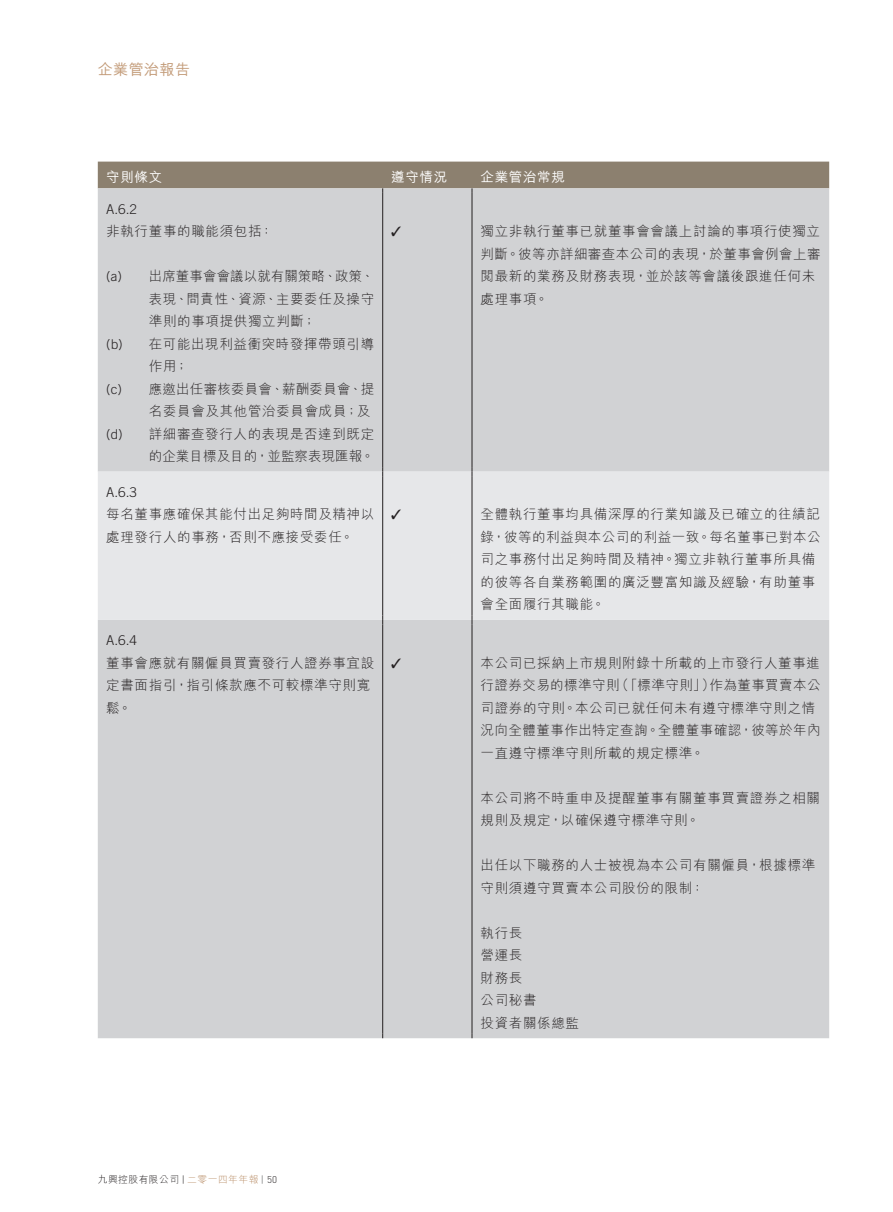
<style>
.page{position:relative;width:893px;height:1212px;background:#fff}
.page>*{position:absolute;margin:0;border:0;box-sizing:border-box;transform-origin:0 0}
.t1{font:500 15px "M Hei HK";letter-spacing:.03em;color:#c29a77}
.Body_Text{font:300 13.5px/22.5px "M Hei HK";letter-spacing:.05em;color:#231f20}
.Body_Text-2{font:300 13.5px "Trade Gothic LT Std";color:#231f20}
.Body_Text-3{font:500 13.5px "M Hei HK";letter-spacing:.05em;color:#fff}
.t2{font:300 9.75px "M Hei HK";letter-spacing:.05em;color:#231f20}
.s1{font-family:"Trade Gothic LT Std"}
.s2{font-family:"DIN"}
.s3{color:#b88c65}
.s4{font-family:"DIN";color:#57585a}
</style>
<div class="page">
<div style="left:98px;top:193px;width:731px;height:845px;background:#d1d2d4"></div>
<div style="left:98px;top:472px;width:731px;height:148px;background:#e6e7e9"></div>
<svg style="left:98px;top:162px;width:731px;height:31px;background:#978d7f"></svg>
<hr style="left:382px;top:193px;width:1px;height:274px;background:#231f20">
<hr style="left:472px;top:193px;width:1px;height:274px;background:#231f20">
<hr style="left:382px;top:476px;width:1px;height:139px;background:#231f20">
<hr style="left:472px;top:476px;width:1px;height:139px;background:#231f20">
<hr style="left:382px;top:624px;width:1px;height:410px;background:#231f20">
<hr style="left:472px;top:624px;width:1px;height:410px;background:#231f20">
<svg style="left:392px;top:227px;width:9px;height:9px"></svg>
<svg style="left:392px;top:510px;width:9px;height:10px"></svg>
<svg style="left:392px;top:658px;width:9px;height:10px"></svg>
<p class="t1" style="left:98px;top:59px;width:94px">企業管治報告</p>
<p class="Body_Text-3" style="left:106px;top:168px;width:58px">守則條文</p>
<p class="Body_Text-3" style="left:391px;top:168px;width:58px">遵守情況</p>
<p class="Body_Text-3" style="left:480px;top:168px;width:86px">企業管治常規</p>
<p class="Body_Text-2" style="left:106px;top:201px;width:32px">A.6.2</p>
<p class="Body_Text" style="left:106px;top:220px;width:169px">非執行董事的職能須包括：</p>
<p class="Body_Text" style="left:149px;top:265px;width:227px;text-align:justify;text-indent:-43px"><span class="s1">(a)</span> 出席董事會會議以就有關策略、政策、表現、問責性、資源、主要委任及操守準則的事項提供獨立判斷；</p>
<p class="Body_Text" style="left:149px;top:332px;width:227px;text-indent:-43px"><span class="s1">(b)</span> 在可能出現利益衝突時發揮帶頭引導作用；</p>
<p class="Body_Text" style="left:106px;top:377px;width:269px;text-align:right"><span class="s1">(c)</span> 應邀出任審核委員會、薪酬委員會、提名委員會及其他管治委員會成員；及</p>
<p class="Body_Text" style="left:106px;top:422px;width:269px;text-align:right"><span class="s1">(d)</span> 詳細審查發行人的表現是否達到既定的企業目標及目的，並監察表現匯報。</p>
<p class="Body_Text" style="left:480px;top:220px;width:342px">獨立非執行董事已就董事會會議上討論的事項行使獨立判斷。彼等亦詳細審查本公司的表現，於董事會例會上審閱最新的業務及財務表現，並於該等會議後跟進任何未處理事項。</p>
<p class="Body_Text-2" style="left:106px;top:484px;width:32px">A.6.3</p>
<p class="Body_Text" style="left:106px;top:503px;width:269px">每名董事應確保其能付出足夠時間及精神以處理發行人的事務，否則不應接受委任。</p>
<p class="Body_Text" style="left:480px;top:503px;width:342px">全體執行董事均具備深厚的行業知識及已確立的往績記錄，彼等的利益與本公司的利益一致。每名董事已對本公司之事務付出足夠時間及精神。獨立非執行董事所具備的彼等各自業務範圍的廣泛豐富知識及經驗，有助董事會全面履行其職能。</p>
<p class="Body_Text-2" style="left:106px;top:632px;width:32px">A.6.4</p>
<p class="Body_Text" style="left:106px;top:651px;width:269px">董事會應就有關僱員買賣發行人證券事宜設定書面指引，指引條款應不可較標準守則寬鬆。</p>
<p class="Body_Text" style="left:480px;top:651px;width:342px">本公司已採納上市規則附錄十所載的上市發行人董事進行證券交易的標準守則（「標準守則」）作為董事買賣本公司證券的守則。本公司已就任何未有遵守標準守則之情況向全體董事作出特定查詢。全體董事確認，彼等於年內一直遵守標準守則所載的規定標準。</p>
<p class="Body_Text" style="left:480px;top:786px;width:341px">本公司將不時重申及提醒董事有關董事買賣證券之相關規則及規定，以確保遵守標準守則。</p>
<p class="Body_Text" style="left:480px;top:854px;width:336px">出任以下職務的人士被視為本公司有關僱員，根據標準守則須遵守買賣本公司股份的限制：</p>
<p class="Body_Text" style="left:480px;top:921px;width:43px">執行長</p>
<p class="Body_Text" style="left:480px;top:944px;width:43px">營運長</p>
<p class="Body_Text" style="left:480px;top:966px;width:43px">財務長</p>
<p class="Body_Text" style="left:480px;top:989px;width:58px">公司秘書</p>
<p class="Body_Text" style="left:480px;top:1011px;width:100px">投資者關係總監</p>
<p class="t2" style="left:98px;top:1175px;width:181px">九興控股有限公司 <span class="s2">|</span> <span class="s3">二零一四年年報</span> <span class="s4">|</span> <span class="s2">50</span></p>
</div>
